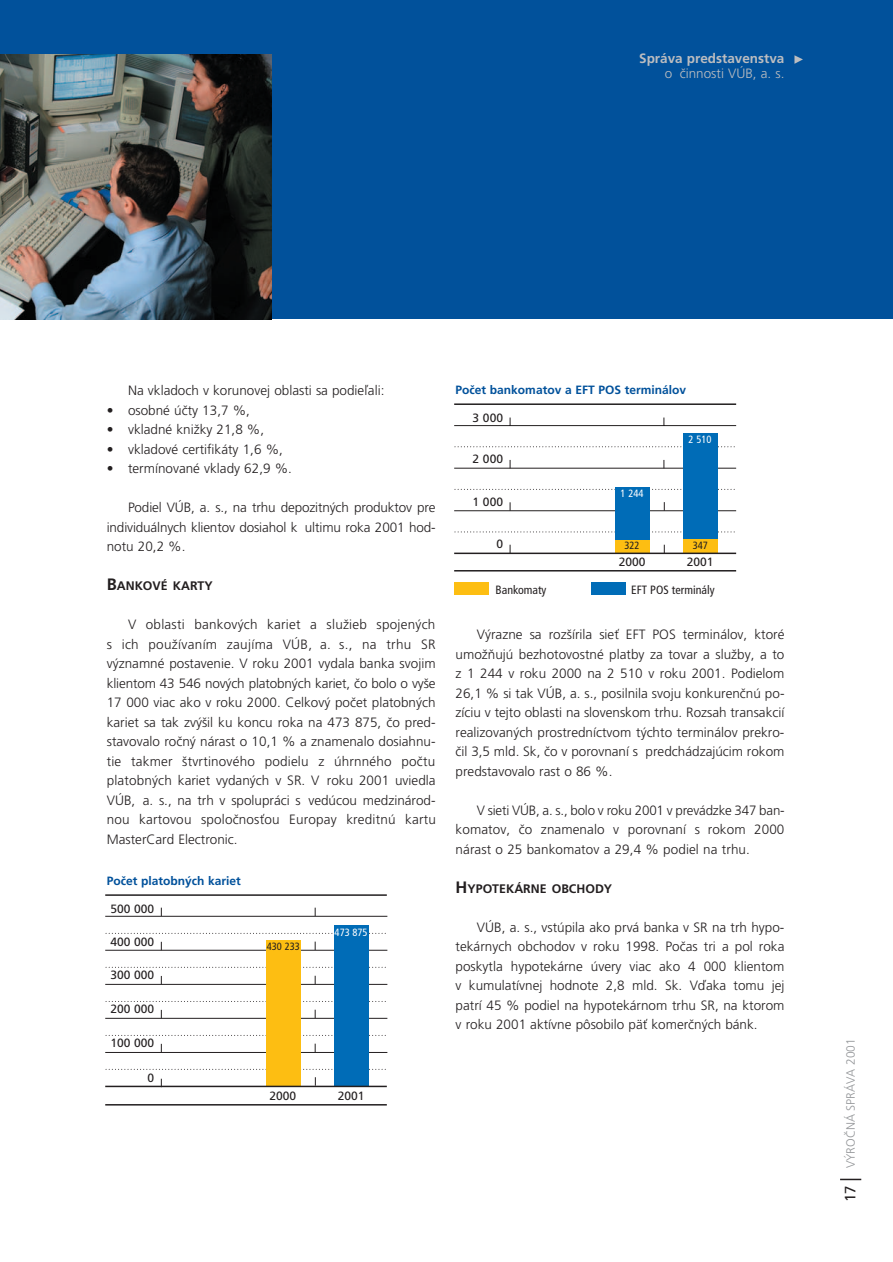
<style>
.page{position:relative;width:893px;height:1262px;background:#fff}
.page>*{position:absolute;margin:0;border:0;box-sizing:border-box;transform-origin:0 0}
.t1{font:300 13.5px/19.5px "Frutiger CE";color:#231f20;text-align:justify}
.t2{font:700 13.5px "Frutiger CE";color:#bcbdc0}
.t3{font:300 13.5px "Frutiger CE";color:#bcbdc0}
.t4{font:700 12.3px "Frutiger CE";color:#231f20}
.t5{font:12px "Frutiger CE";color:#231f20}
.t6{font:700 12px "Frutiger CE";color:#01519b}
.t7{font:12px "Frutiger Cond CE";color:#231f20}
.t8{font:300 12px "Frutiger CE";color:#939598}
.t9{font:10.5px "Frutiger Cond CE";color:#fff}
.t10{font:10.5px "Frutiger Cond CE";color:#231f20}
.s1{font-size:16.5px}
.s2{font-weight:400;font-size:15px;color:#231f20}
</style>
<div class="page">
<hr style="left:454px;top:403px;width:282px;height:2px;background:#231f20">
<div style="left:0;top:0;width:892px;height:319px;background:#01519b"></div>
<svg style="left:794px;top:55px;width:9px;height:9px"></svg>
<hr style="left:840px;top:1178px;width:21px;height:2px;background:#231f20">
<svg style="left:106px;top:933px;width:280px;height:1px"></svg>
<hr style="left:105px;top:950px;width:282px;height:1px;background:#231f20">
<hr style="left:105px;top:1104px;width:282px;height:1px;background:#231f20">
<svg style="left:106px;top:967px;width:280px;height:1px"></svg>
<svg style="left:106px;top:1001px;width:280px;height:1px"></svg>
<svg style="left:106px;top:1035px;width:280px;height:1px"></svg>
<svg style="left:106px;top:1069px;width:280px;height:1px"></svg>
<hr style="left:105px;top:894px;width:282px;height:2px;background:#231f20">
<hr style="left:105px;top:916px;width:282px;height:1px;background:#231f20">
<hr style="left:105px;top:984px;width:282px;height:1px;background:#231f20">
<hr style="left:105px;top:1018px;width:282px;height:1px;background:#231f20">
<hr style="left:105px;top:1052px;width:282px;height:1px;background:#231f20">
<div style="left:266px;top:940px;width:34px;height:146px;background:#fdbe12"></div>
<div style="left:334px;top:925px;width:34px;height:161px;background:#006cb7"></div>
<hr style="left:105px;top:1085px;width:282px;height:2px;background:#231f20">
<hr style="left:454px;top:510px;width:282px;height:1px;background:#231f20">
<hr style="left:454px;top:468px;width:282px;height:1px;background:#231f20">
<svg style="left:455px;top:446px;width:280px;height:1px"></svg>
<svg style="left:455px;top:489px;width:280px;height:1px"></svg>
<svg style="left:455px;top:531px;width:280px;height:1px"></svg>
<hr style="left:454px;top:570px;width:282px;height:1px;background:#231f20">
<div style="left:615px;top:487px;width:34px;height:63px;background:#006cb7"></div>
<div style="left:615px;top:540px;width:34px;height:12px;background:#fdbe12"></div>
<div style="left:683px;top:433px;width:34px;height:120px;background:#006cb7"></div>
<div style="left:683px;top:539px;width:34px;height:14px;background:#fdbe12"></div>
<hr style="left:454px;top:552px;width:282px;height:2px;background:#231f20">
<hr style="left:454px;top:425px;width:282px;height:1px;background:#231f20">
<div style="left:454px;top:582px;width:34px;height:13px;background:#fdbe12"></div>
<div style="left:591px;top:582px;width:34px;height:13px;background:#006cb7"></div>
<img style="left:0;top:54px;width:271px;height:265px">
<p class="t2" style="left:639px;top:54px;width:147px">Správa predstavenstva</p>
<p class="t3" style="left:664px;top:68px;width:121px">o ãinnosti VÚB, a. s.</p>
<p class="t1" style="left:128px;top:382px;width:258px">Na vkladoch v korunovej oblasti sa podieºali:</p>
<p class="t1" style="left:107px;top:401px;width:145px">• osobné úãty 13,7 %,</p>
<p class="t1" style="left:107px;top:421px;width:159px">• vkladné kniÏky 21,8 %,</p>
<p class="t1" style="left:107px;top:440px;width:178px">• vkladové certifikáty 1,6 %,</p>
<p class="t1" style="left:107px;top:460px;width:187px">• termínované vklady 62,9 %.</p>
<p class="t1" style="left:107px;top:499px;width:330px;text-indent:21px">Podiel VÚB, a. s., na trhu depozitn˘ch produktov pre individuálnych klientov dosiahol k ultimu roka 2001 hod&shy;notu 20,2 %.</p>
<p class="t4" style="left:107px;top:581px;width:107px"><span class="s1">B</span>ANKOVÉ KARTY</p>
<p class="t1" style="left:107px;top:616px;width:331px;text-indent:21px">V oblasti bankov˘ch kariet a sluÏieb spojen˘ch s ich pouÏívaním zaujíma VÚB, a. s., na trhu SR v˘znamné postavenie. V roku 2001 vydala banka svojim klientom 43 546 nov˘ch platobn˘ch kariet, ão bolo o vy‰e 17 000 viac ako v roku 2000. Celkov˘ poãet platobn˘ch kariet sa tak zv˘‰il ku koncu roka na 473 875, ão pred&shy;stavovalo roãn˘ nárast o 10,1 % a znamenalo dosiahnu&shy;tie takmer ‰tvrtinového podielu z úhrnného poãtu platobn˘ch kariet vydan˘ch v SR. V roku 2001 uviedla VÚB, a. s., na trh v spolupráci s vedúcou medzinárod&shy;nou kartovou spoloãnosÈou Europay kreditnú kartu MasterCard Electronic.</p>
<p class="t6" style="left:107px;top:876px;width:136px">Poãet platobn˘ch kariet</p>
<p class="t5" style="left:110px;top:904px;width:45px">500 000</p>
<p class="t5" style="left:110px;top:937px;width:45px">400 000</p>
<p class="t5" style="left:110px;top:971px;width:45px">300 000</p>
<p class="t5" style="left:110px;top:1004px;width:45px">200 000</p>
<p class="t5" style="left:110px;top:1038px;width:45px">100 000</p>
<p class="t5" style="left:147px;top:1073px;width:8px">0</p>
<p class="t10" style="left:267px;top:942px;width:35px">430 233</p>
<p class="t9" style="left:334px;top:928px;width:35px">473 875</p>
<p class="t5" style="left:269px;top:1091px;width:28px">2000</p>
<p class="t5" style="left:338px;top:1091px;width:28px">2001</p>
<p class="t6" style="left:455px;top:385px;width:232px">Poãet bankomatov a EFT POS terminálov</p>
<p class="t5" style="left:472px;top:413px;width:32px">3 000</p>
<p class="t5" style="left:472px;top:455px;width:32px">2 000</p>
<p class="t5" style="left:472px;top:497px;width:32px">1 000</p>
<p class="t5" style="left:496px;top:540px;width:8px">0</p>
<p class="t9" style="left:620px;top:489px;width:24px">1 244</p>
<p class="t10" style="left:624px;top:541px;width:17px">322</p>
<p class="t9" style="left:688px;top:435px;width:24px">2 510</p>
<p class="t10" style="left:692px;top:541px;width:17px">347</p>
<p class="t5" style="left:618px;top:557px;width:28px">2000</p>
<p class="t5" style="left:686px;top:557px;width:28px">2001</p>
<p class="t7" style="left:495px;top:585px;width:52px">Bankomaty</p>
<p class="t7" style="left:631px;top:585px;width:85px">EFT POS terminály</p>
<p class="t1" style="left:455px;top:626px;width:330px;text-indent:21px">V˘razne sa roz‰írila sieÈ EFT POS terminálov, ktoré umoÏÀujú bezhotovostné platby za tovar a sluÏby, a to z 1 244 v roku 2000 na 2 510 v roku 2001. Podielom 26,1 % si tak VÚB, a. s., posilnila svoju konkurenãnú po&shy;zíciu v tejto oblasti na slovenskom trhu. Rozsah transakcií realizovan˘ch prostredníctvom t˘chto terminálov prekro&shy;ãil 3,5 mld. Sk, ão v porovnaní s predchádzajúcim rokom predstavovalo rast o 86 %.</p>
<p class="t1" style="left:455px;top:802px;width:330px;text-indent:21px">V sieti VÚB, a. s., bolo v roku 2001 v prevádzke 347 ban&shy;komatov, ão znamenalo v porovnaní s rokom 2000 nárast o 25 bankomatov a 29,4 % podiel na trhu.</p>
<p class="t4" style="left:455px;top:884px;width:158px"><span class="s1">H</span>YPOTEKÁRNE OBCHODY</p>
<p class="t1" style="left:455px;top:919px;width:330px;text-indent:21px">VÚB, a. s., vstúpila ako prvá banka v SR na trh hypo&shy;tekárnych obchodov v roku 1998. Poãas tri a pol roka poskytla hypotekárne úvery viac ako 4 000 klientom v kumulatívnej hodnote 2,8 mld. Sk. Vìaka tomu jej patrí 45 % podiel na hypotekárnom trhu SR, na ktorom v roku 2001 aktívne pôsobilo päÈ komerãn˘ch bánk.</p>
<p class="t8" style="left:846px;top:1202px;width:166px;rotate:-90deg"><span class="s2">17</span> V¯ROâNÁ SPRÁVA 2001</p>
</div>
